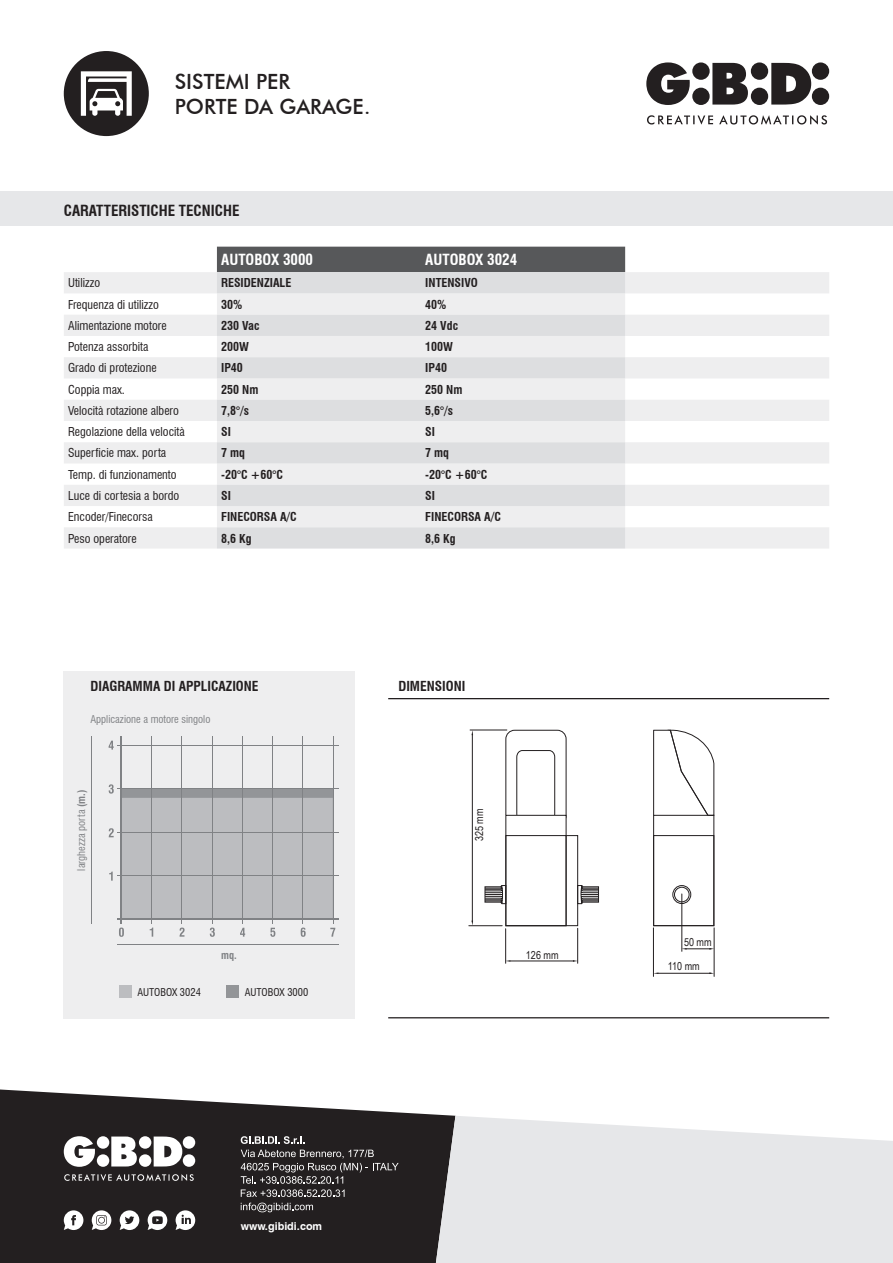
<style>
.page{position:relative;width:893px;height:1263px;background:#fff}
.page>*{position:absolute;margin:0;border:0;box-sizing:border-box;transform-origin:0 0}
.t1{font:500 21px/25.2px "Futura BT";color:#231f20}
.t2{font:700 condensed 15px "Swiss 721 BT";color:#231f20}
.t3{font:700 condensed 15px "Swiss 721 BT";color:#fff}
.t4{font:700 condensed 13.5px "Swiss 721 BT";color:#231f20}
.t5{font:condensed 12px "Swiss 721 BT";color:#231f20}
.t6{font:700 condensed 12px "Swiss 721 BT";color:#231f20}
.t7{font:10.95px/23.5px "Arial Narrow";color:#231f20}
.t8{font:700 10.8px "Swiss 721 BT";color:#fff}
.t9{font:condensed 10.5px "Swiss 721 BT";color:#808285}
.t10{font:condensed 10.5px "Swiss 721 BT";color:#231f20}
.t11{font:700 condensed 10.5px "Swiss 721 BT";color:#808285}
.s1{font-weight:700}
</style>
<div class="page">
<svg style="left:0;top:1089px;width:455px;height:174px;background:#3a3738"></svg>
<svg style="left:64px;top:1136px;width:131px;height:45px"></svg>
<svg style="left:64px;top:1210px;width:19px;height:20px"></svg>
<svg style="left:148px;top:1210px;width:19px;height:20px"></svg>
<svg style="left:176px;top:1210px;width:19px;height:20px"></svg>
<svg style="left:120px;top:1210px;width:19px;height:20px"></svg>
<svg style="left:92px;top:1210px;width:19px;height:20px"></svg>
<svg style="left:241px;top:1136px;width:158px;height:76px;background:#3e3a3b"></svg>
<svg style="left:436px;top:1116px;width:457px;height:147px;background:#e3e4e6"></svg>
<div style="left:0;top:191px;width:893px;height:34px;background:#e6e7e9"></div>
<svg style="left:646px;top:62px;width:183px;height:63px"></svg>
<div style="left:64px;top:51px;width:85px;height:85px;background:#231f20;border-radius:50%"></div>
<svg style="left:81px;top:71px;width:51px;height:45px"></svg>
<div style="left:217px;top:247px;width:408px;height:25px;background:#57585a"></div>
<svg style="left:64px;top:272px;width:765px;height:277px;fill:#eeeeef"></svg>
<svg style="left:217px;top:272px;width:408px;height:277px;background:#e4e5e7"></svg>
<div style="left:64px;top:670px;width:291px;height:348px;background:#eeeeef"></div>
<div style="left:121px;top:789px;width:212px;height:130px;background:#939598"></div>
<div style="left:121px;top:798px;width:212px;height:121px;background:#bcbdc0"></div>
<hr style="left:117px;top:745px;width:221px;height:1px;background:#808285">
<hr style="left:117px;top:788px;width:221px;height:1px;background:#808285">
<hr style="left:117px;top:832px;width:221px;height:1px;background:#808285">
<hr style="left:117px;top:875px;width:221px;height:1px;background:#808285">
<hr style="left:117px;top:919px;width:221px;height:1px;background:#808285">
<hr style="left:117px;top:944px;width:221px;height:1px;background:#808285">
<hr style="left:121px;top:736px;width:1px;height:187px;background:#808285">
<hr style="left:91px;top:736px;width:1px;height:187px;background:#808285">
<hr style="left:151px;top:736px;width:1px;height:187px;background:#808285">
<hr style="left:181px;top:736px;width:1px;height:187px;background:#808285">
<hr style="left:212px;top:736px;width:1px;height:187px;background:#808285">
<hr style="left:242px;top:736px;width:1px;height:187px;background:#808285">
<hr style="left:272px;top:736px;width:1px;height:187px;background:#808285">
<hr style="left:303px;top:736px;width:1px;height:187px;background:#808285">
<hr style="left:333px;top:736px;width:1px;height:187px;background:#808285">
<svg style="left:109px;top:828px;width:5px;height:9px"></svg>
<svg style="left:119px;top:927px;width:5px;height:10px"></svg>
<svg style="left:150px;top:927px;width:3px;height:10px"></svg>
<svg style="left:180px;top:927px;width:5px;height:10px"></svg>
<svg style="left:210px;top:927px;width:5px;height:10px"></svg>
<svg style="left:109px;top:784px;width:5px;height:10px"></svg>
<svg style="left:240px;top:928px;width:5px;height:9px"></svg>
<svg style="left:270px;top:928px;width:5px;height:9px"></svg>
<svg style="left:109px;top:741px;width:5px;height:8px"></svg>
<svg style="left:109px;top:871px;width:4px;height:10px"></svg>
<div style="left:119px;top:985px;width:13px;height:13px;background:#bcbdc0"></div>
<div style="left:226px;top:985px;width:12px;height:13px;background:#939598"></div>
<svg style="left:301px;top:927px;width:5px;height:10px"></svg>
<svg style="left:330px;top:928px;width:5px;height:9px"></svg>
<hr style="left:388px;top:698px;width:441px;height:1px;background:#231f20">
<hr style="left:388px;top:1017px;width:441px;height:1px;background:#231f20">
<div style="left:506px;top:835px;width:72px;height:91px;border:1px solid #231f20"></div>
<hr style="left:469px;top:925px;width:33px;height:1px;background:#231f20">
<hr style="left:577px;top:928px;width:1px;height:35px;background:#231f20">
<hr style="left:505px;top:929px;width:1px;height:34px;background:#231f20">
<hr style="left:470px;top:730px;width:37px;height:1px;background:#231f20">
<div style="left:506px;top:730px;width:60px;height:95px;border:1px solid #231f20;border-radius:9px"></div>
<svg style="left:516px;top:750px;width:39px;height:65px"></svg>
<div style="left:506px;top:815px;width:60px;height:111px;background:#fff"></div>
<div style="left:506px;top:815px;width:60px;height:111px;border:1px solid #231f20"></div>
<div style="left:506px;top:835px;width:60px;height:91px;border:1px solid #231f20"></div>
<svg style="left:484px;top:885px;width:115px;height:19px"></svg>
<hr style="left:714px;top:928px;width:1px;height:48px;background:#231f20">
<hr style="left:653px;top:928px;width:1px;height:48px;background:#231f20">
<div style="left:653px;top:835px;width:61px;height:91px;border:1px solid #231f20"></div>
<div style="left:672px;top:885px;width:19px;height:19px;border:1px solid #231f20;border-radius:50%"></div>
<div style="left:674px;top:887px;width:15px;height:15px;border:1px solid #231f20;border-radius:50%"></div>
<svg style="left:653px;top:730px;width:61px;height:86px"></svg>
<hr style="left:682px;top:894px;width:1px;height:57px;background:#231f20">
<hr style="left:510px;top:961px;width:64px;height:1px;background:#231f20">
<hr style="left:658px;top:973px;width:53px;height:1px;background:#231f20">
<svg style="left:682px;top:948px;width:32px;height:1px"></svg>
<hr style="left:472px;top:734px;width:1px;height:188px;background:#231f20">
<h1 class="t1" style="left:175px;top:69px;width:197px">SISTEMI PER<br>PORTE DA GARAGE.</h1>
<p class="t2" style="left:64px;top:202px;width:177px">CARATTERISTICHE TECNICHE</p>
<p class="t3" style="left:221px;top:251px;width:93px">AUTOBOX 3000</p>
<p class="t3" style="left:425px;top:251px;width:93px">AUTOBOX 3024</p>
<p class="t5" style="left:68px;top:276px;width:34px">Utilizzo</p>
<p class="t6" style="left:221px;top:276px;width:72px">RESIDENZIALE</p>
<p class="t6" style="left:425px;top:276px;width:54px">INTENSIVO</p>
<p class="t5" style="left:68px;top:297px;width:92px">Frequenza di utilizzo</p>
<p class="t6" style="left:221px;top:297px;width:23px">30%</p>
<p class="t6" style="left:425px;top:297px;width:23px">40%</p>
<p class="t5" style="left:68px;top:318px;width:100px">Alimentazione motore</p>
<p class="t6" style="left:221px;top:318px;width:40px">230 Vac</p>
<p class="t6" style="left:425px;top:318px;width:34px">24 Vdc</p>
<p class="t5" style="left:68px;top:340px;width:82px">Potenza assorbita</p>
<p class="t6" style="left:221px;top:340px;width:29px">200W</p>
<p class="t6" style="left:425px;top:340px;width:29px">100W</p>
<p class="t5" style="left:68px;top:361px;width:90px">Grado di protezione</p>
<p class="t6" style="left:221px;top:361px;width:23px">IP40</p>
<p class="t6" style="left:425px;top:361px;width:23px">IP40</p>
<p class="t5" style="left:68px;top:382px;width:58px">Coppia max.</p>
<p class="t6" style="left:221px;top:382px;width:39px">250 Nm</p>
<p class="t6" style="left:425px;top:382px;width:39px">250 Nm</p>
<p class="t5" style="left:68px;top:403px;width:112px">Velocità rotazione albero</p>
<p class="t6" style="left:221px;top:403px;width:29px">7,8°/s</p>
<p class="t6" style="left:425px;top:403px;width:29px">5,6°/s</p>
<p class="t5" style="left:68px;top:425px;width:118px">Regolazione della velocità</p>
<p class="t6" style="left:221px;top:425px;width:11px">SI</p>
<p class="t6" style="left:425px;top:425px;width:11px">SI</p>
<p class="t5" style="left:68px;top:446px;width:100px">Superficie max. porta</p>
<p class="t6" style="left:221px;top:446px;width:25px">7 mq</p>
<p class="t6" style="left:425px;top:446px;width:25px">7 mq</p>
<p class="t5" style="left:68px;top:467px;width:110px">Temp. di funzionamento</p>
<p class="t6" style="left:221px;top:467px;width:63px">-20°C +60°C</p>
<p class="t6" style="left:425px;top:467px;width:63px">-20°C +60°C</p>
<p class="t5" style="left:68px;top:488px;width:113px">Luce di cortesia a bordo</p>
<p class="t6" style="left:221px;top:488px;width:11px">SI</p>
<p class="t6" style="left:425px;top:488px;width:11px">SI</p>
<p class="t5" style="left:68px;top:510px;width:86px">Encoder/Finecorsa</p>
<p class="t6" style="left:221px;top:510px;width:77px">FINECORSA A/C</p>
<p class="t6" style="left:425px;top:510px;width:77px">FINECORSA A/C</p>
<p class="t5" style="left:68px;top:531px;width:70px">Peso operatore</p>
<p class="t6" style="left:221px;top:531px;width:32px">8,6 Kg</p>
<p class="t6" style="left:425px;top:531px;width:32px">8,6 Kg</p>
<p class="t4" style="left:91px;top:678px;width:170px">DIAGRAMMA DI APPLICAZIONE</p>
<p class="t9" style="left:91px;top:712px;width:121px">Applicazione a motore singolo</p>
<p class="t9" style="left:75px;top:870px;width:82px;rotate:-90deg">larghezza porta <span class="s1">(m.)</span></p>
<p class="t11" style="left:221px;top:948px;width:17px">mq.</p>
<p class="t10" style="left:137px;top:985px;width:65px">AUTOBOX 3024</p>
<p class="t10" style="left:245px;top:985px;width:65px">AUTOBOX 3000</p>
<p class="t4" style="left:398px;top:678px;width:69px">DIMENSIONI</p>
<p class="t7" style="left:467px;top:841px;width:34px;rotate:-90deg">325 mm</p>
<p class="t7" style="left:526px;top:943px;width:34px">126 mm</p>
<p class="t8" style="left:241px;top:1219px;width:83px">www.gibidi.com</p>
<p class="t7" style="left:668px;top:930px;width:45px;text-indent:16px">50 mm<br>110 mm</p>
</div>
